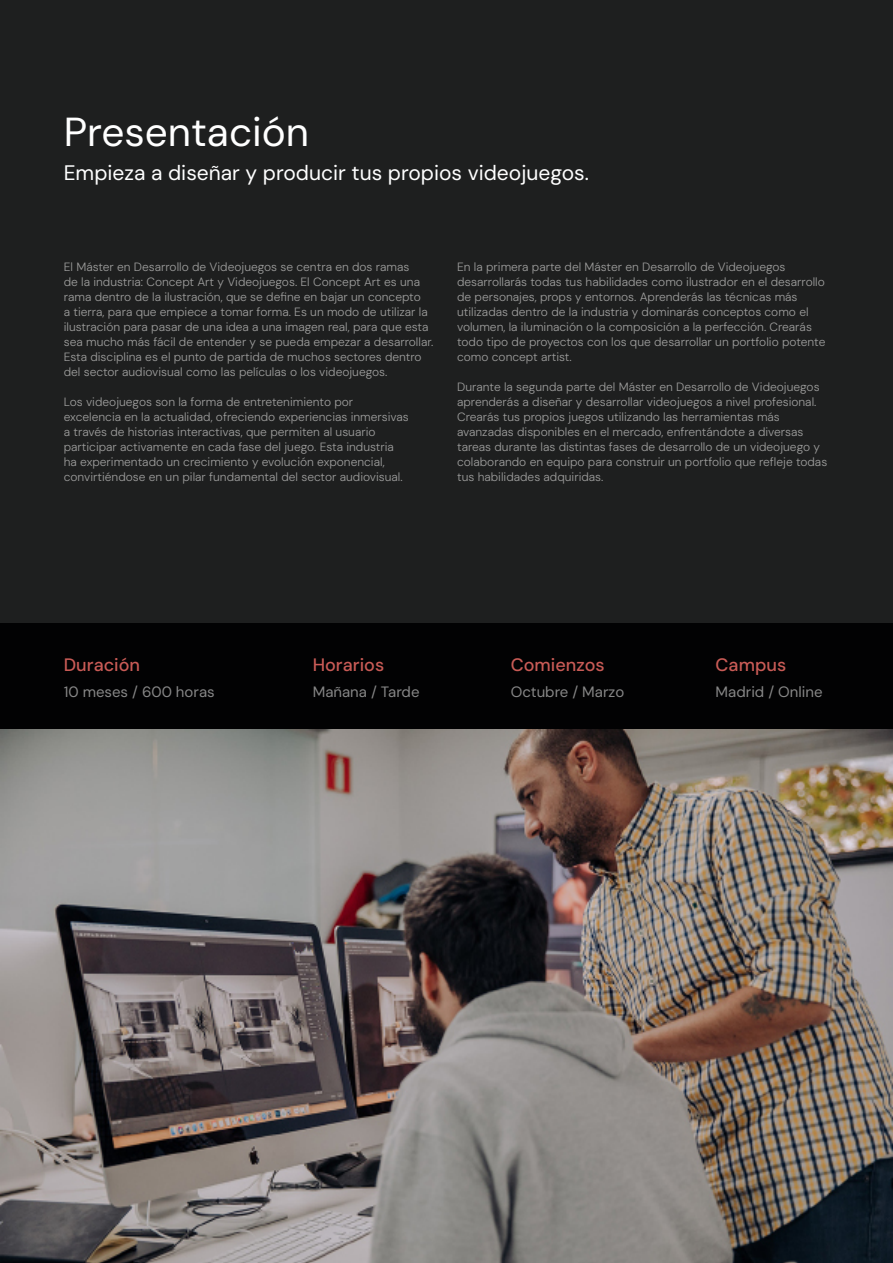
<style>
.page{position:relative;width:893px;height:1263px;background:#1e1f1f}
.page>*{position:absolute;margin:0;border:0;box-sizing:border-box;transform-origin:0 0}
.t1{font:40.5px "DM Sans";color:#fff}
.t2{font:21px "DM Sans";color:#fff}
.t3{font:500 18px "DM Sans";color:#c95b56}
.t4{font:15px "DM Sans";color:#878787}
.t5{font:300 12px/15px "DM Sans";color:#9d9d9c}
</style>
<div class="page">
<div style="left:0;top:623px;width:893px;height:106px;background:#020203"></div>
<img style="left:0;top:729px;width:893px;height:534px">
<h1 class="t1" style="left:64px;top:107px;width:247px">Presentación</h1>
<h2 class="t2" style="left:64px;top:159px;width:526px">Empieza a diseñar y producir tus propios videojuegos.</h2>
<p class="t5" style="left:64px;top:260px;width:371px">El Máster en Desarrollo de Videojuegos se centra en dos ramas<br>de la industria: Concept Art y Videojuegos. El Concept Art es una rama dentro de la ilustración, que se define en bajar un concepto<br>a tierra, para que empiece a tomar forma. Es un modo de utilizar la ilustración para pasar de una idea a una imagen real, para que esta sea mucho más fácil de entender y se pueda empezar a desarrollar.<br>Esta disciplina es el punto de partida de muchos sectores dentro del sector audiovisual como las películas o los videojuegos.</p>
<p class="t5" style="left:64px;top:395px;width:347px">Los videojuegos son la forma de entretenimiento por excelencia en la actualidad, ofreciendo experiencias inmersivas a través de historias interactivas, que permiten al usuario participar activamente en cada fase del juego. Esta industria ha experimentado un crecimiento y evolución exponencial, convirtiéndose en un pilar fundamental del sector audiovisual.</p>
<p class="t5" style="left:457px;top:260px;width:370px">En la primera parte del Máster en Desarrollo de Videojuegos desarrollarás todas tus habilidades como ilustrador en el desarrollo de personajes, props y entornos. Aprenderás las técnicas más utilizadas dentro de la industria y dominarás conceptos como el volumen, la iluminación o la composición a la perfección. Crearás todo tipo de proyectos con los que desarrollar un portfolio potente como concept artist.</p>
<p class="t5" style="left:457px;top:380px;width:372px">Durante la segunda parte del Máster en Desarrollo de Videojuegos aprenderás a diseñar y desarrollar videojuegos a nivel profesional.<br>Crearás tus propios juegos utilizando las herramientas más avanzadas disponibles en el mercado, enfrentándote a diversas tareas durante las distintas fases de desarrollo de un videojuego y colaborando en equipo para construir un portfolio que refleje todas tus habilidades adquiridas.</p>
<h3 class="t3" style="left:64px;top:653px;width:78px">Duración</h3>
<p class="t4" style="left:64px;top:682px;width:152px">10 meses / 600 horas</p>
<h3 class="t3" style="left:313px;top:653px;width:73px">Horarios</h3>
<p class="t4" style="left:313px;top:682px;width:108px">Mañana / Tarde</p>
<h3 class="t3" style="left:511px;top:653px;width:96px">Comienzos</h3>
<p class="t4" style="left:511px;top:682px;width:115px">Octubre / Marzo</p>
<h3 class="t3" style="left:716px;top:653px;width:72px">Campus</h3>
<p class="t4" style="left:716px;top:682px;width:108px">Madrid / Online</p>
</div>
